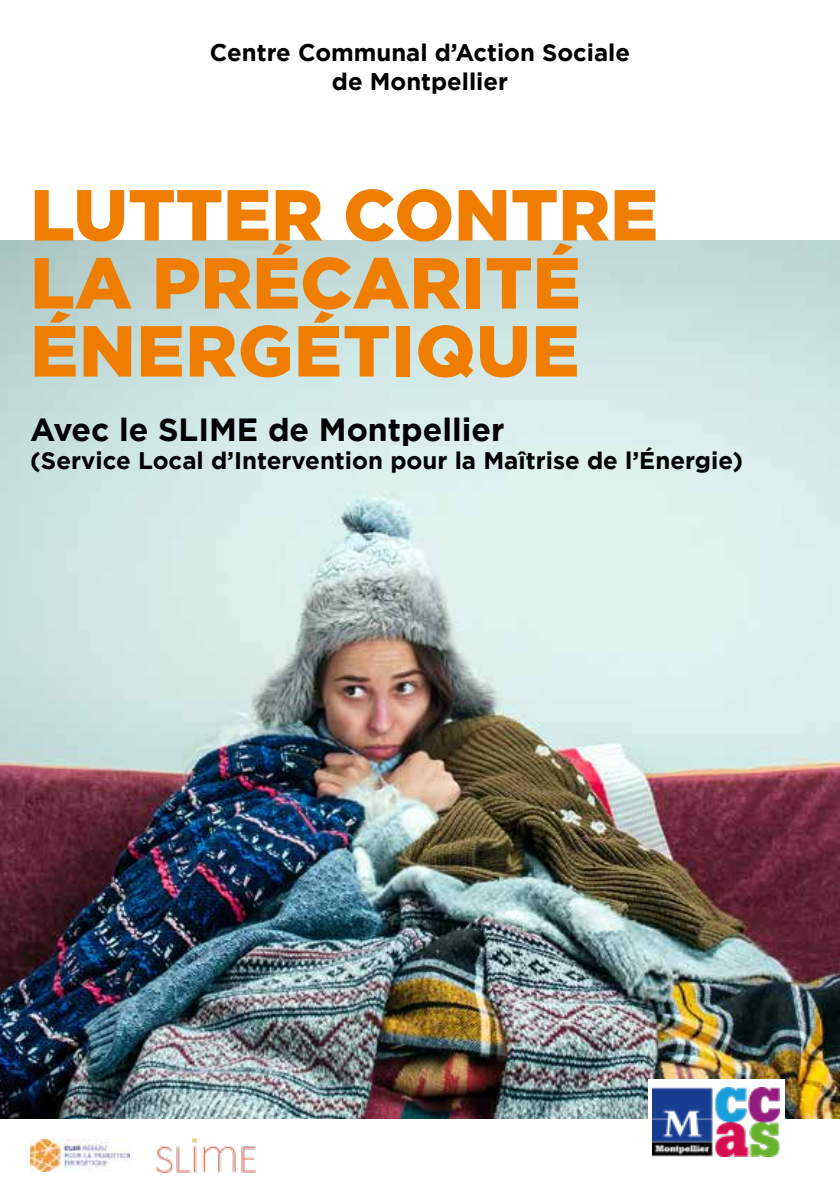
<style>
.page{position:relative;width:840px;height:1191px;background:#fff}
.page>*{position:absolute;margin:0;border:0;box-sizing:border-box;transform-origin:0 0}
.t1{font:900 72px/68px "Gotham";color:#ef7d00}
.t2{font:700 32px "Gotham";color:#000}
.t3{font:700 24px/28.8px "Gotham";color:#000;text-align:center}
</style>
<div class="page">
<img style="left:0;top:240px;width:839px;height:879px">
<div style="left:648px;top:1079px;width:136px;height:85px;background:#fff"></div>
<img style="left:652px;top:1087px;width:127px;height:69px">
<img style="left:156px;top:1138px;width:100px;height:34px">
<img style="left:30px;top:1139px;width:99px;height:32px">
<p class="t3" style="left:210px;top:38px;width:421px">Centre Communal d’Action Sociale de Montpellier</p>
<h1 class="t1" style="left:30px;top:180px;width:629px">LUTTER CONTRE<br>LA PRÉCARITÉ<br>ÉNERGÉTIQUE</h1>
<h2 class="t2" style="left:30px;top:408px;width:475px">Avec le SLIME de Montpellier</h2>
<p class="t3" style="left:30px;top:446px;width:713px">(Service Local d’Intervention pour la Maîtrise de l’Énergie)</p>
</div>
